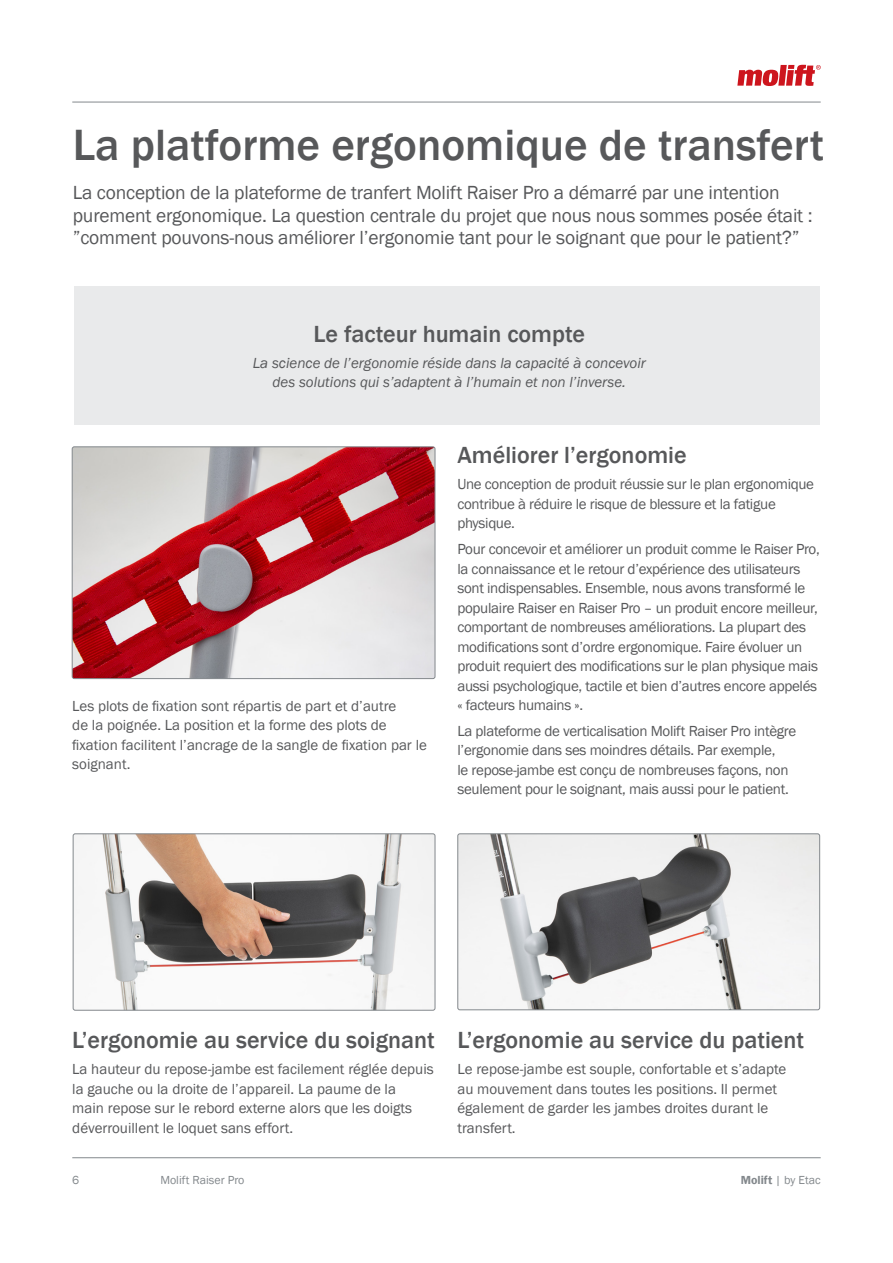
<style>
.page{position:relative;width:893px;height:1263px;background:#fff}
.page>*{position:absolute;margin:0;border:0;box-sizing:border-box;transform-origin:0 0}
._3__Header_-_Intro{font:500 45px "Franklin Gothic";color:#57585a}
._4__Header_-_Basic_body{font:500 24px "Franklin Gothic";color:#57585a}
._3__Body_-_Intro{font:19.5px/22.5px "Franklin Gothic";letter-spacing:-.01em;color:#57585a}
._4__Body_-_Basic_body{font:15px/19.5px "Franklin Gothic";letter-spacing:-.02em;color:#57585a}
._4__Body_-_Basic_body-2{font:15px/19.5px "Franklin Gothic";color:#57585a}
._4__Body_-_Basic_body-3{font:italic 15px/19.5px "Franklin Gothic";color:#57585a;text-align:center}
.t1{font:12px "Franklin Gothic";color:#83888c}
.s1{font-weight:600}
</style>
<div class="page">
<hr style="left:72px;top:102px;width:749px;height:1px;background:#83888c">
<hr style="left:72px;top:1157px;width:749px;height:1px;background:#83888c">
<svg style="left:737px;top:65px;width:84px;height:21px"></svg>
<img style="left:72px;top:448px;width:363px;height:231px">
<div style="left:72px;top:446px;width:363px;height:233px;border:1px solid #83888c;border-radius:2px"></div>
<img style="left:73px;top:835px;width:362px;height:175px">
<div style="left:73px;top:833px;width:362px;height:177px;border:1px solid #83888c;border-radius:2px"></div>
<img style="left:459px;top:835px;width:361px;height:175px">
<div style="left:457px;top:833px;width:363px;height:177px;border:1px solid #83888c;border-radius:2px"></div>
<div style="left:74px;top:287px;width:746px;height:138px;background:#e9eaeb"></div>
<p class="_3__Header_-_Intro" style="left:73px;top:117px;width:753px">La platforme ergonomique de transfert</p>
<p class="_3__Body_-_Intro" style="left:73px;top:182px;width:741px">La conception de la plateforme de tranfert Molift Raiser Pro a démarré par une intention purement ergonomique. La question centrale du projet que nous nous sommes posée était : ”comment pouvons-nous améliorer l’ergonomie tant pour le soignant que pour le patient?”</p>
<p class="_4__Header_-_Basic_body" style="left:313px;top:319px;width:273px">Le facteur humain compte</p>
<p class="_4__Body_-_Basic_body-3" style="left:253px;top:353px;width:395px">La science de l’ergonomie réside dans la capacité à concevoir des solutions qui s’adaptent à l’humain et non l’inverse.</p>
<p class="_4__Body_-_Basic_body-2" style="left:72px;top:696px;width:356px">Les plots de fixation sont répartis de part et d’autre<br>de la poignée. La position et la forme des plots de fixation facilitent l’ancrage de la sangle de fixation par le soignant.</p>
<p class="_4__Header_-_Basic_body" style="left:457px;top:440px;width:231px">Améliorer l’ergonomie</p>
<p class="_4__Body_-_Basic_body" style="left:457px;top:475px;width:358px">Une conception de produit réussie sur le plan ergonomique contribue à réduire le risque de blessure et la fatigue physique.</p>
<p class="_4__Body_-_Basic_body" style="left:457px;top:540px;width:364px">Pour concevoir et améliorer un produit comme le Raiser Pro, la connaissance et le retour d’expérience des utilisateurs sont indispensables. Ensemble, nous avons transformé le populaire Raiser en Raiser Pro – un produit encore meilleur, comportant de nombreuses améliorations. La plupart des modifications sont d’ordre ergonomique. Faire évoluer un produit requiert des modifications sur le plan physique mais aussi psychologique, tactile et bien d’autres encore appelés « facteurs humains ».</p>
<p class="_4__Body_-_Basic_body" style="left:457px;top:721px;width:340px">La plateforme de verticalisation Molift Raiser Pro intègre l’ergonomie dans ses moindres détails. Par exemple,<br>le repose-jambe est conçu de nombreuses façons, non seulement pour le soignant, mais aussi pour le patient.</p>
<p class="_4__Header_-_Basic_body" style="left:72px;top:1025px;width:364px">L’ergonomie au service du soignant</p>
<p class="_4__Body_-_Basic_body-2" style="left:72px;top:1060px;width:363px">La hauteur du repose-jambe est facilement réglée depuis la gauche ou la droite de l’appareil. La paume de la<br>main repose sur le rebord externe alors que les doigts déverrouillent le loquet sans effort.</p>
<p class="_4__Header_-_Basic_body" style="left:457px;top:1025px;width:348px">L’ergonomie au service du patient</p>
<p class="_4__Body_-_Basic_body-2" style="left:457px;top:1060px;width:330px">Le repose-jambe est souple, confortable et s’adapte au mouvement dans toutes les positions. Il permet également de garder les jambes droites durant le transfert.</p>
<p class="t1" style="left:72px;top:1173px;width:9px">6</p>
<p class="t1" style="left:160px;top:1173px;width:85px">Molift Raiser Pro</p>
<p class="t1" style="left:741px;top:1173px;width:81px"><span class="s1">Molift</span> | by Etac</p>
</div>
